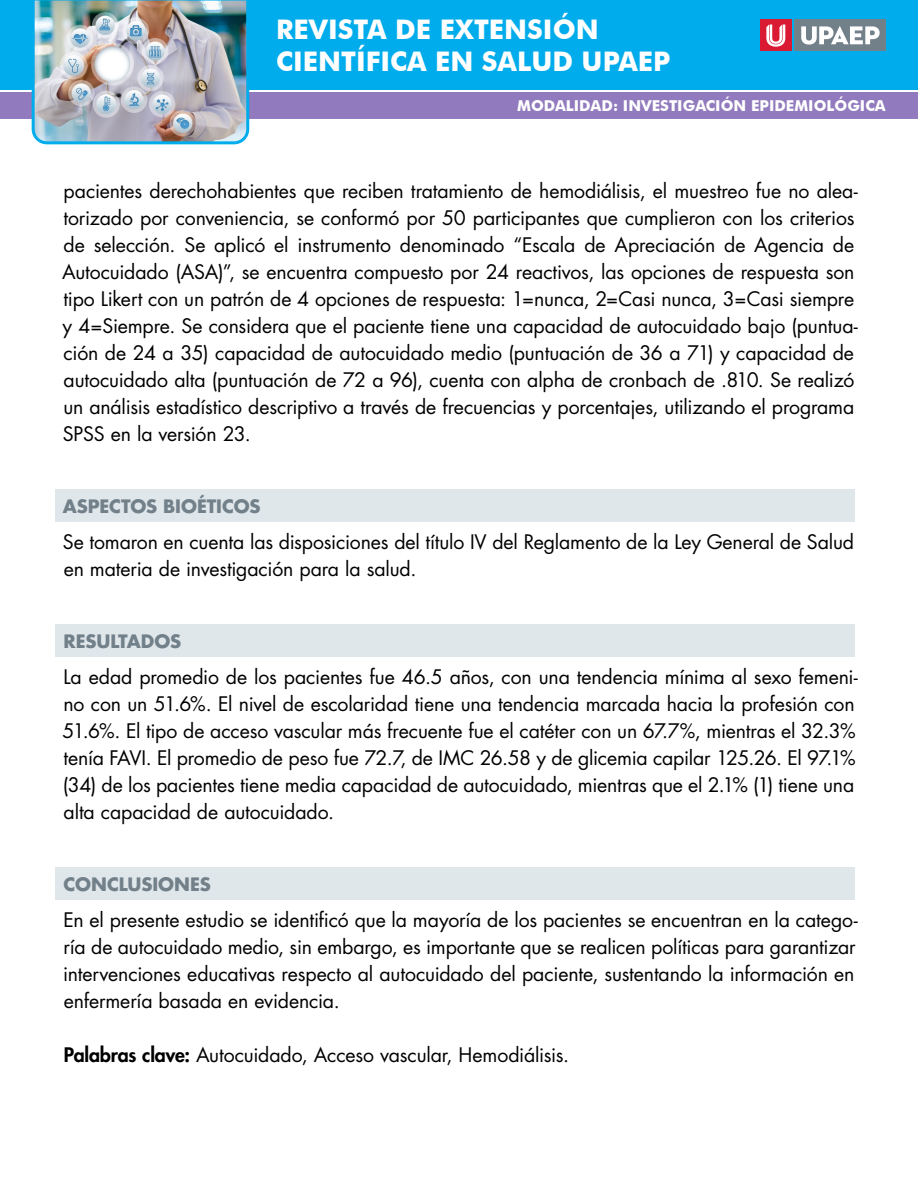
<style>
.page{position:relative;width:918px;height:1188px;background:#fff}
.page>*{position:absolute;margin:0;border:0;box-sizing:border-box;transform-origin:0 0}
.t1{font:700 27px/32.4px "Futura BT";color:#fff}
.cuerpo{font:19.5px/27px "Futura Std";letter-spacing:-.005em;color:#000}
.apartado{font:700 18px "Futura Std";letter-spacing:-.005em;color:#72808a}
.t2{font:700 15px "Futura BT";color:#fff}
.s1{font-weight:800}
</style>
<div class="page">
<div style="left:0;top:92px;width:918px;height:27px;background:#917abd"></div>
<div style="left:0;top:0;width:918px;height:90px;background:#00aceb"></div>
<img style="left:31px;top:0;width:219px;height:145px">
<div style="left:795px;top:20px;width:91px;height:31px;background:#72808a"></div>
<svg style="left:801px;top:26px;width:79px;height:19px"></svg>
<div style="left:760px;top:20px;width:32px;height:31px;background:#da1a32"></div>
<svg style="left:766px;top:25px;width:19px;height:22px"></svg>
<div style="left:56px;top:489px;width:799px;height:33px;background:#e0e7eb"></div>
<div style="left:56px;top:624px;width:799px;height:33px;background:#e0e7eb"></div>
<div style="left:56px;top:867px;width:799px;height:33px;background:#e0e7eb"></div>
<h1 class="t1" style="left:276px;top:13px;width:396px">REVISTA DE EXTENSIÓN<br>CIENTÍFICA EN SALUD UPAEP</h1>
<p class="t2" style="left:517px;top:97px;width:370px">MODALIDAD: INVESTIGACIÓN EPIDEMIOLÓGICA</p>
<p class="cuerpo" style="left:62px;top:178px;width:797px">pacientes derechohabientes que reciben tratamiento de hemodiálisis, el muestreo fue no alea&shy;torizado por conveniencia, se conformó por 50 participantes que cumplieron con los criterios de selección. Se aplicó el instrumento denominado “Escala de Apreciación de Agencia de Autocuidado (ASA)”, se encuentra compuesto por 24 reactivos, las opciones de respuesta son tipo Likert con un patrón de 4 opciones de respuesta: 1=nunca, 2=Casi nunca, 3=Casi siempre y 4=Siempre. Se considera que el paciente tiene una capacidad de autocuidado bajo (puntua&shy;ción de 24 a 35) capacidad de autocuidado medio (puntuación de 36 a 71) y capacidad de autocuidado alta (puntuación de 72 a 96), cuenta con alpha de cronbach de .810. Se realizó un análisis estadístico descriptivo a través de frecuencias y porcentajes, utilizando el programa SPSS en la versión 23.</p>
<p class="apartado" style="left:63px;top:494px;width:199px">ASPECTOS BIOÉTICOS</p>
<p class="cuerpo" style="left:63px;top:529px;width:793px">Se tomaron en cuenta las disposiciones del título IV del Reglamento de la Ley General de Salud en materia de investigación para la salud.</p>
<p class="apartado" style="left:64px;top:629px;width:119px">RESULTADOS</p>
<p class="cuerpo" style="left:63px;top:664px;width:797px">La edad promedio de los pacientes fue 46.5 años, con una tendencia mínima al sexo femeni&shy;no con un 51.6%. El nivel de escolaridad tiene una tendencia marcada hacia la profesión con 51.6%. El tipo de acceso vascular más frecuente fue el catéter con un 67.7%, mientras el 32.3% tenía FAVI. El promedio de peso fue 72.7, de IMC 26.58 y de glicemia capilar 125.26. El 97.1% (34) de los pacientes tiene media capacidad de autocuidado, mientras que el 2.1% (1) tiene una alta capacidad de autocuidado.</p>
<p class="apartado" style="left:64px;top:872px;width:149px">CONCLUSIONES</p>
<p class="cuerpo" style="left:63px;top:907px;width:796px">En el presente estudio se identificó que la mayoría de los pacientes se encuentran en la catego&shy;ría de autocuidado medio, sin embargo, es importante que se realicen políticas para garantizar intervenciones educativas respecto al autocuidado del paciente, sustentando la información en enfermería basada en evidencia.</p>
<p class="cuerpo" style="left:64px;top:1042px;width:507px"><span class="s1">Palabras clave:</span> Autocuidado, Acceso vascular, Hemodiálisis.</p>
</div>
